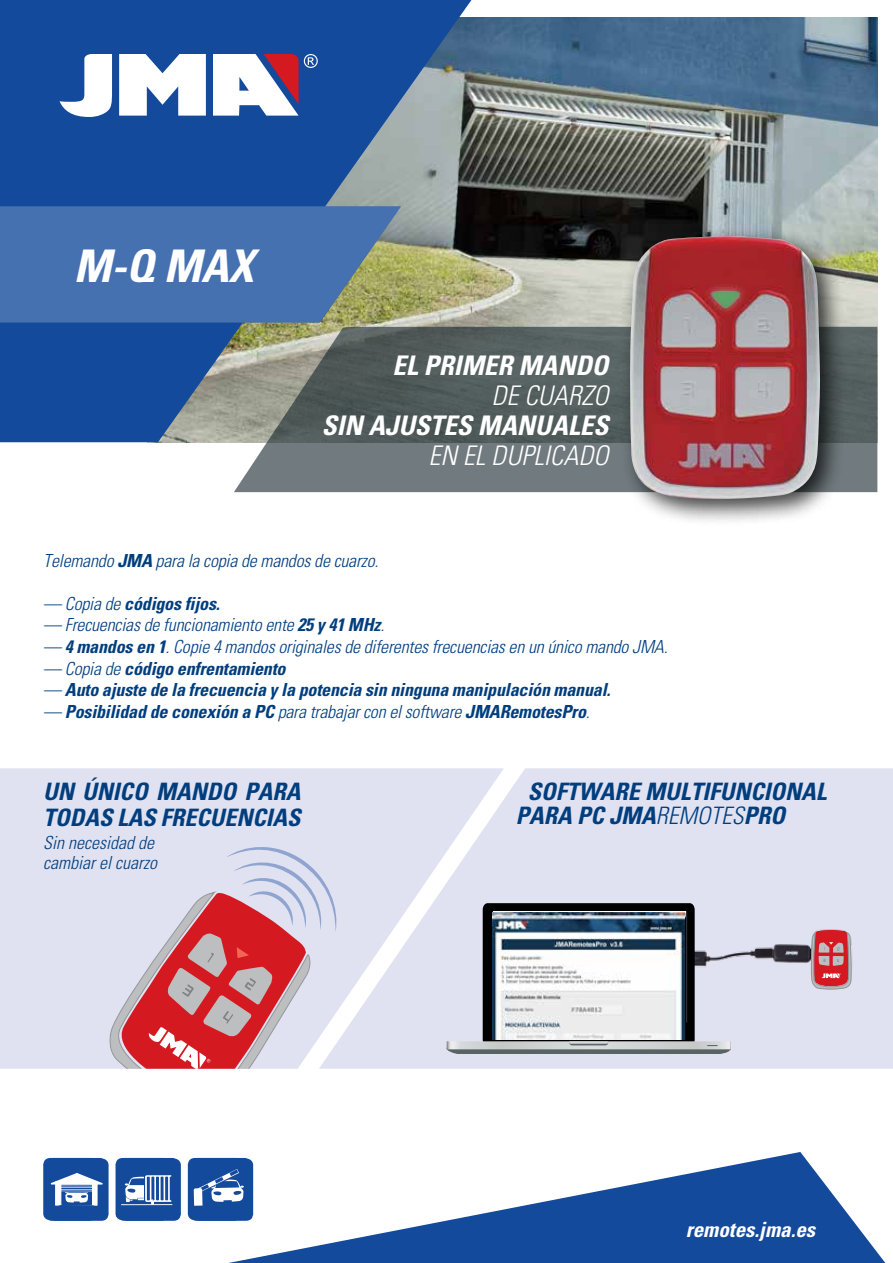
<style>
.page{position:relative;width:893px;height:1263px;background:#fff}
.page>*{position:absolute;margin:0;border:0;box-sizing:border-box;transform-origin:0 0}
.t1{font:italic 700 condensed 45px "Univers LT";color:#fff}
.t2{font:italic 700 condensed 27px "Univers LT";color:#fff}
.t3{font:italic 300 condensed 27px "Univers LT";color:#fff}
.t4{font:italic 700 condensed 24px/25.5px "Univers LT";color:#003e7e}
.t5{font:italic 300 condensed 24px "Univers LT";color:#003e7e}
.t6{font:italic 700 condensed 21px "Univers LT";color:#fff}
.t7{font:italic 300 condensed 18px/19.5px "Univers LT";letter-spacing:-.01em;color:#003e7e}
.t8{font:italic 700 condensed 18px "Univers LT";letter-spacing:-.01em;color:#003e7e}
.s1{font-weight:700}
.s2{font-weight:300}
</style>
<div class="page">
<img style="left:471px;top:18px;width:406px;height:309px">
<svg style="left:0;top:0;width:471px;height:442px;background:#325e99"></svg>
<svg style="left:0;top:206px;width:401px;height:117px;background:#4e75a8"></svg>
<svg style="left:234px;top:327px;width:643px;height:165px;background:#676f6e"></svg>
<svg style="left:119px;top:54px;width:87px;height:62px"></svg>
<svg style="left:60px;top:54px;width:52px;height:63px"></svg>
<svg style="left:213px;top:54px;width:105px;height:62px"></svg>
<svg style="left:228px;top:1152px;width:657px;height:111px;fill:#134a9c"></svg>
<svg style="left:187px;top:1158px;width:67px;height:63px;background:#3f6cae"></svg>
<svg style="left:43px;top:1158px;width:66px;height:63px"></svg>
<svg style="left:115px;top:1158px;width:66px;height:63px;background:#3c6aad"></svg>
<div style="left:0;top:768px;width:319px;height:301px;background:#e1e2f1"></div>
<svg style="left:108px;top:841px;width:211px;height:228px;background:#d59da7"></svg>
<div style="left:620px;top:226px;width:227px;height:300px;background:#000;opacity:.75"></div>
<img style="left:630px;top:236px;width:190px;height:264px">
<div style="left:703px;top:282px;width:46px;height:35px;background:#fff;opacity:.74"></div>
<svg style="left:710px;top:292px;width:32px;height:17px"></svg>
<div style="left:319px;top:768px;width:574px;height:301px;background:#e1e2f1"></div>
<img style="left:731px;top:922px;width:129px;height:73px">
<svg style="left:446px;top:903px;width:285px;height:151px;background:#9c9ea7"></svg>
<svg style="left:810px;top:930px;width:42px;height:83px;background:#ce868f"></svg>
<img style="left:493px;top:912px;width:192px;height:128px">
<h1 class="t1" style="left:74px;top:239px;width:181px">M-Q MAX</h1>
<h2 class="t2" style="left:392px;top:349px;width:218px">el primer ma ndo</h2>
<h2 class="t3" style="left:491px;top:379px;width:119px">de cuarzo</h2>
<h2 class="t2" style="left:322px;top:409px;width:288px">SIN ajustes ma nua les</h2>
<h2 class="t3" style="left:428px;top:439px;width:182px">en el duplica do</h2>
<p class="t7" style="left:43px;top:550px;width:337px">Telemando <span class="s1">JMA</span> para la copia de mandos de cuarzo.</p>
<p class="t8" style="left:43px;top:592px;width:178px"><span class="s2">— Copia de</span> códigos fijos.</p>
<p class="t7" style="left:43px;top:615px;width:343px">— Frecuencias de funcionamiento ente <span class="s1">25 y 41 MHz</span>.</p>
<p class="t7" style="left:43px;top:637px;width:626px">— <span class="s1">4 mandos en 1</span>. Copie 4 mandos originales de diferentes frecuencias en un único mando JMA.</p>
<p class="t8" style="left:43px;top:657px;width:245px"><span class="s2">— Copia de</span> código enfrentamiento</p>
<p class="t8" style="left:43px;top:679px;width:569px"><span class="s2">—</span> Auto ajuste de la frecuencia y la potencia sin ninguna manipulación manual.</p>
<p class="t8" style="left:43px;top:700px;width:548px"><span class="s2">—</span> Posibilidad de conexión a PC <span class="s2">para trabajar con el software</span> JMARemotesPro<span class="s2">.</span></p>
<h3 class="t4" style="left:43px;top:779px;width:259px">Un único ma ndo para todas las frecuencias</h3>
<p class="t7" style="left:43px;top:833px;width:116px">Sin necesidad de cambiar el cuarzo</p>
<h3 class="t4" style="left:516px;top:779px;width:312px;line-height:24px;text-indent:12px">software multifuncional para</h3>
<h3 class="t4" style="left:577px;top:803px;width:49px">PC jma</h3>
<h3 class="t5" style="left:656px;top:801px;width:131px">remotes<span class="s1">pro</span></h3>
<p class="t6" style="left:686px;top:1217px;width:132px">remotes.jma.es</p>
</div>
